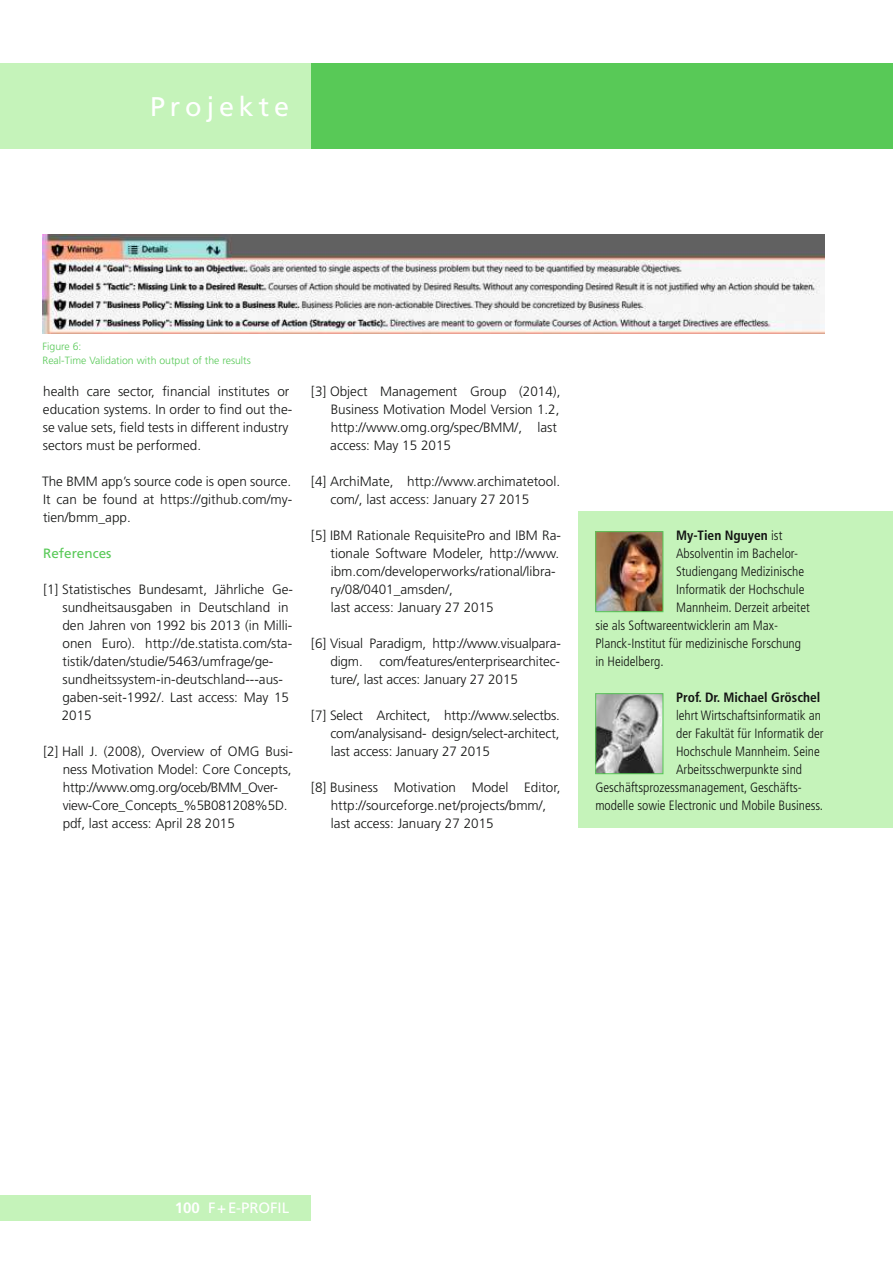
<style>
.page{position:relative;width:893px;height:1263px;background:#fff}
.page>*{position:absolute;margin:0;border:0;box-sizing:border-box;transform-origin:0 0}
.t1{font:27px "Frutiger LT Std";letter-spacing:.18em;color:#fff}
.t2{font:15px "Frutiger LT Std";letter-spacing:-.005em;color:#fff}
.t3{font:300 13.5px/18px "Frutiger LT Std";color:#131413}
.t4{font:300 condensed 13.5px/18px "Frutiger LT Std";color:#131413}
.t5{font:13.5px "Frutiger LT Std";color:#58c957}
.t6{font:300 10.5px/14.2px "Frutiger LT Std";color:#58c957}
.s1{font-weight:700}
</style>
<div class="page">
<div style="left:310px;top:64px;width:583px;height:85px;background:#58c957"></div>
<div style="left:0;top:64px;width:310px;height:85px;background:#c5f3ba"></div>
<div style="left:0;top:1195px;width:310px;height:25px;background:#c5f3ba"></div>
<div style="left:578px;top:511px;width:315px;height:317px;background:#c5f3ba"></div>
<img style="left:597px;top:695px;width:64px;height:77px">
<div style="left:595px;top:693px;width:68px;height:81px;border:1px solid #58c957"></div>
<img style="left:597px;top:533px;width:64px;height:77px">
<div style="left:595px;top:531px;width:68px;height:81px;border:1px solid #58c957"></div>
<img style="left:43px;top:234px;width:782px;height:99px">
<p class="t1" style="left:150px;top:91px;width:141px">Projekte</p>
<p class="t6" style="left:43px;top:339px;width:210px">Figure 6:<br>Real-Time Validation with output of the results</p>
<p class="t3" style="left:43px;top:382px;width:251px">health care sector, financial institutes or education systems. In order to find out the&shy;se value sets, field tests in different industry sectors must be performed.</p>
<p class="t3" style="left:42px;top:472px;width:252px;text-align:justify">The BMM app’s source code is open source.<br>It can be found at https://github.com/my&shy;tien/bmm_app.</p>
<p class="t5" style="left:43px;top:545px;width:70px">References</p>
<p class="t3" style="left:62px;top:580px;width:233px;text-indent:-18px">[1] Statistisches Bundesamt, Jährliche Ge&shy;sundheitsausgaben in Deutschland in den Jahren von 1992 bis 2013 (in Milli&shy;onen Euro). http://de.statista.com/sta&shy;tistik/daten/studie/5463/umfrage/ge&shy;sundheitssystem-in-deutschland---aus&shy;gaben-seit-1992/. Last access: May 15<br>2015</p>
<p class="t3" style="left:63px;top:742px;width:232px;text-indent:-19px">[2] Hall J. (2008), Overview of OMG Busi&shy;ness Motivation Model: Core Concepts, http://www.omg.org/oceb/BMM_Over&shy;view-Core_Concepts_%5B081208%5D. pdf, last access: April 28 2015</p>
<p class="t3" style="left:330px;top:382px;width:232px;text-indent:-19px">[3] Object Management Group (2014), Business Motivation Model Version 1.2, http://www.omg.org/spec/BMM/, last access: May 15 2015</p>
<p class="t3" style="left:330px;top:472px;width:231px;text-indent:-19px">[4] ArchiMate, http://www.archimatetool. com/, last access: January 27 2015</p>
<p class="t3" style="left:331px;top:526px;width:232px;text-indent:-19px">[5] IBM Rationale RequisitePro and IBM Ra&shy;tionale Software Modeler, http://www. ibm.com/developerworks/rational/libra&shy;ry/08/0401_amsden/,<br>last access: January 27 2015</p>
<p class="t3" style="left:330px;top:634px;width:232px;text-align:justify;text-indent:-19px">[6] Visual Paradigm, http://www.visualpara&shy;digm. com/features/enterprisearchitec&shy;ture/, last acces: January 27 2015</p>
<p class="t3" style="left:330px;top:706px;width:231px;text-align:justify;text-indent:-19px">[7] Select Architect, http://www.selectbs. com/analysisand- design/select-architect, last access: January 27 2015</p>
<p class="t3" style="left:331px;top:778px;width:231px;text-indent:-19px">[8] Business Motivation Model Editor, http://sourceforge.net/projects/bmm/, last access: January 27 2015</p>
<p class="t4" style="left:676px;top:527px;width:135px"><span class="s1">My-Tien Nguyen</span> ist<br>Absolventin im Bachelor-<br>Studiengang Medizinische<br>Informatik der Hochschule<br>Mannheim. Derzeit arbeitet</p>
<p class="t4" style="left:595px;top:616px;width:207px">sie als Softwareentwicklerin am Max-<br>Planck-Institut für medizinische Forschung in Heidelberg.</p>
<p class="t4" style="left:676px;top:689px;width:149px"><span class="s1">Prof. Dr. Michael Gröschel </span>lehrt Wirtschaftsinformatik an der Fakultät für Informatik der<br>Hochschule Mannheim. Seine<br>Arbeitsschwerpunkte sind</p>
<p class="t4" style="left:595px;top:778px;width:229px">Geschäftsprozessmanagement, Geschäfts&shy;modelle sowie Electronic und Mobile Business.</p>
<p class="t2" style="left:175px;top:1199px;width:116px"><span class="s1">100</span> F+E-PROFIL</p>
</div>
